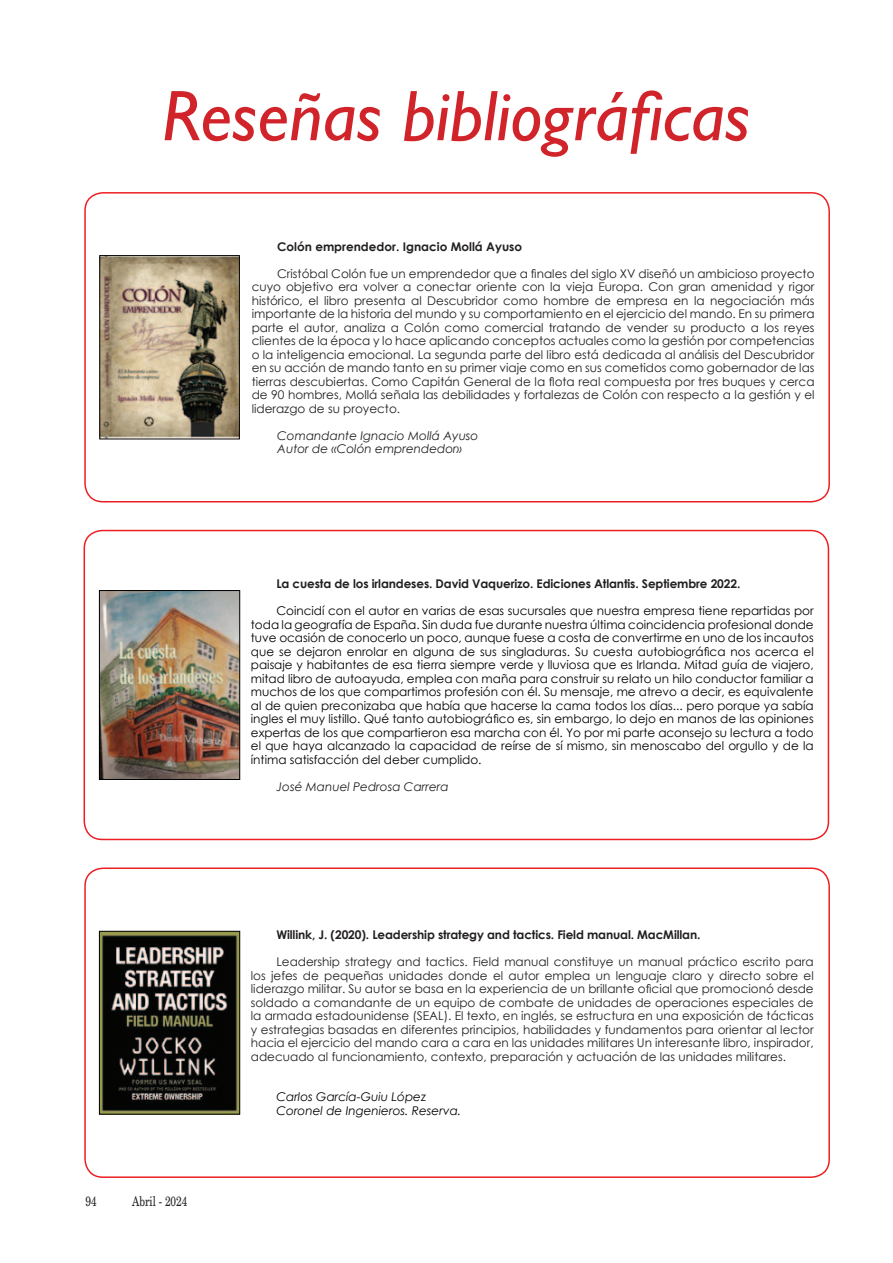
<style>
.page{position:relative;width:893px;height:1263px;background:#fff}
.page>*{position:absolute;margin:0;border:0;box-sizing:border-box;transform-origin:0 0}
.t1{font:italic 72px "Gill Sans";color:#d1232a}
.t2{font:13.5px "Schoolbook Cond";color:#231f20}
.t3{font:12px/13.5px "Century Gothic";color:#231f20;text-align:justify}
.t4{font:12px/13.5px "Century Gothic";color:#000;text-align:justify}
.t5{font:700 12px "Century Gothic";letter-spacing:-.01em;color:#231f20}
.t6{font:italic 12px/13.5px "Century Gothic";color:#231f20}
.t7{font:italic 12px/13.5px "Century Gothic";color:#000}
</style>
<div class="page">
<div style="left:84px;top:530px;width:745px;height:310px;border:2px solid #ee1f23;border-radius:18px"></div>
<div style="left:84px;top:192px;width:746px;height:310px;border:2px solid #ee1f23;border-radius:18px"></div>
<div style="left:84px;top:867px;width:746px;height:311px;border:2px solid #ee1f23;border-radius:18px"></div>
<img style="left:101px;top:257px;width:137px;height:180px">
<div style="left:99px;top:255px;width:141px;height:184px;border:1px solid #000"></div>
<img style="left:101px;top:592px;width:137px;height:186px">
<div style="left:99px;top:590px;width:141px;height:190px;border:1px solid #000"></div>
<img style="left:101px;top:933px;width:137px;height:179px">
<div style="left:99px;top:931px;width:141px;height:183px;border:1px solid #000"></div>
<h1 class="t1" style="left:162px;top:74px;width:590px">Reseñas bibliográficas</h1>
<p class="t5" style="left:277px;top:237px;width:247px">Colón emprendedor. Ignacio Mollá Ayuso</p>
<p class="t3" style="left:252px;top:266px;width:564px;text-indent:26px">Cristóbal Colón fue un emprendedor que a finales del siglo XV diseñó un ambicioso proyecto cuyo objetivo era volver a conectar oriente con la vieja Europa. Con gran amenidad y rigor histórico, el libro presenta al Descubridor como hombre de empresa en la negociación más importante de la historia del mundo y su comportamiento en el ejercicio del mando. En su primera parte el autor, analiza a Colón como comercial tratando de vender su producto a los reyes clientes de la época y lo hace aplicando conceptos actuales como la gestión por competencias o la inteligencia emocional. La segunda parte del libro está dedicada al análisis del Descubridor en su acción de mando tanto en su primer viaje como en sus cometidos como gobernador de las tierras descubiertas. Como Capitán General de la flota real compuesta por tres buques y cerca de 90 hombres, Mollá señala las debilidades y fortalezas de Colón con respecto a la gestión y el liderazgo de su proyecto.</p>
<p class="t6" style="left:277px;top:428px;width:203px">Comandante Ignacio Mollá Ayuso<br>Autor de «Colón emprendedor»</p>
<p class="t5" style="left:276px;top:575px;width:466px">La cuesta de los irlandeses. David Vaquerizo. Ediciones Atlantis. Septiembre 2022.</p>
<p class="t4" style="left:251px;top:604px;width:564px;text-indent:26px">Coincidí con el autor en varias de esas sucursales que nuestra empresa tiene repartidas por toda la geografía de España. Sin duda fue durante nuestra última coincidencia profesional donde tuve ocasión de conocerlo un poco, aunque fuese a costa de convertirme en uno de los incautos que se dejaron enrolar en alguna de sus singladuras. Su cuesta autobiográfica nos acerca el paisaje y habitantes de esa tierra siempre verde y lluviosa que es Irlanda. Mitad guía de viajero, mitad libro de autoayuda, emplea con maña para construir su relato un hilo conductor familiar a muchos de los que compartimos profesión con él. Su mensaje, me atrevo a decir, es equivalente al de quien preconizaba que había que hacerse la cama todos los días... pero porque ya sabía ingles el muy listillo. Qué tanto autobiográfico es, sin embargo, lo dejo en manos de las opiniones expertas de los que compartieron esa marcha con él. Yo por mi parte aconsejo su lectura a todo el que haya alcanzado la capacidad de reírse de sí mismo, sin menoscabo del orgullo y de la íntima satisfacción del deber cumplido.</p>
<p class="t6" style="left:276px;top:779px;width:174px">José Manuel Pedrosa Carrera</p>
<p class="t2" style="left:85px;top:1193px;width:13px">94</p>
<p class="t2" style="left:132px;top:1193px;width:57px">Abril - 2024</p>
<p class="t5" style="left:276px;top:926px;width:426px">Willink, J. (2020). Leadership strategy and tactics. Field manual. MacMillan.</p>
<p class="t3" style="left:251px;top:955px;width:564px;text-indent:26px">Leadership strategy and tactics. Field manual constituye un manual práctico escrito para los jefes de pequeñas unidades donde el autor emplea un lenguaje claro y directo sobre el liderazgo militar. Su autor se basa en la experiencia de un brillante oficial que promocionó desde soldado a comandante de un equipo de combate de unidades de operaciones especiales de la armada estadounidense (SEAL). El texto, en inglés, se estructura en una exposición de tácticas y estrategias basadas en diferentes principios, habilidades y fundamentos para orientar al lector hacia el ejercicio del mando cara a cara en las unidades militares Un interesante libro, inspirador, adecuado al funcionamiento, contexto, preparación y actuación de las unidades militares.</p>
<p class="t7" style="left:276px;top:1090px;width:186px">Carlos García-Guiu López<br>Coronel de Ingenieros. Reserva.</p>
</div>
